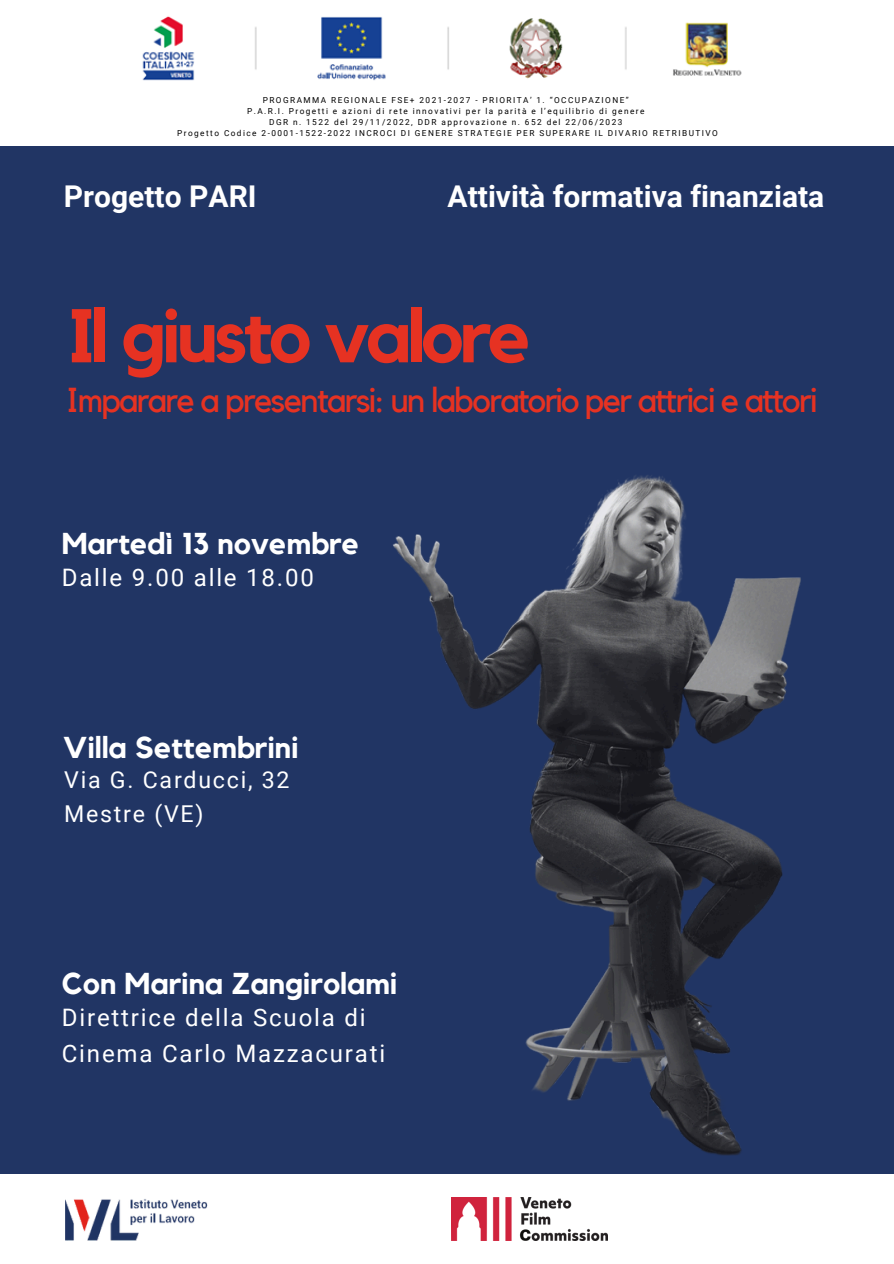
<style>
.page{position:relative;width:894px;height:1264px;background:#fff}
.page>*{position:absolute;margin:0;border:0;box-sizing:border-box;transform-origin:0 0}
.t1{font:700 75px "Kollektif";letter-spacing:-.05em;color:#e63222}
.t2{font:34.5px "Kollektif";letter-spacing:-.05em;color:#e63222}
.t3{font:700 30px "Kollektif";color:#fff}
.t4{font:700 30px "Roboto";color:#fff}
.t5{font:24px/36.2px "Roboto";letter-spacing:.075em;color:#fff}
.t6{font:23.25px/34.3px "Roboto";letter-spacing:.075em;color:#fff}
.t7{font:8.25px "Roboto";letter-spacing:.175em;color:#000}
</style>
<div class="page">
<div style="left:0;top:0;width:893px;height:1263px;background:#213564"></div>
<div style="left:0;top:0;width:893px;height:145px;background:#fff"></div>
<img style="left:142px;top:16px;width:600px;height:65px">
<div style="left:0;top:1174px;width:893px;height:89px;background:#fff"></div>
<img style="left:65px;top:1199px;width:143px;height:40px">
<img style="left:451px;top:1197px;width:156px;height:42px">
<img style="left:393px;top:475px;width:408px;height:681px">
<p class="t7" style="left:263px;top:95px;width:367px">PROGRAMMA REGIONALE FSE+ 2021-2027 - PRIORITA’ 1. “OCCUPAZIONE”</p>
<h2 class="t7" style="left:247px;top:106px;width:399px">P.A.R.I. Progetti e azioni di rete innovativi per la parità e l’equilibrio di genere</h2>
<h5 class="t7" style="left:269px;top:117px;width:354px">DGR n. 1522 del 29/11/2022, DDR approvazione n. 652 del 22/06/2023</h5>
<h4 class="t7" style="left:177px;top:128px;width:542px">Progetto Codice 2-0001-1522-2022 INCROCI DI GENERE STRATEGIE PER SUPERARE IL DIVARIO RETRIBUTIVO</h4>
<h4 class="t4" style="left:64px;top:179px;width:194px">Progetto PARI</h4>
<p class="t4" style="left:447px;top:179px;width:378px">Attività formativa finanziata</p>
<h3 class="t1" style="left:68px;top:301px;width:465px">Il giusto valore</h3>
<p class="t2" style="left:66px;top:383px;width:752px">Imparare a presentarsi: un laboratorio per attrici e attori</p>
<h6 class="t3" style="left:62px;top:530px;width:299px">Martedì 13 novembre</h6>
<h4 class="t5" style="left:62px;top:560px;width:253px">Dalle 9.00 alle 18.00</h4>
<h4 class="t3" style="left:63px;top:733px;width:237px">Villa Settembrini</h4>
<h1 class="t6" style="left:64px;top:763px;width:227px">Via G. Carducci, 32<br>Mestre (VE)</h1>
<h6 class="t3" style="left:62px;top:969px;width:337px">Con Marina Zangirolami</h6>
<p class="t5" style="left:62px;top:999px;width:325px">Direttrice della Scuola di<br>Cinema Carlo Mazzacurati</p>
</div>
